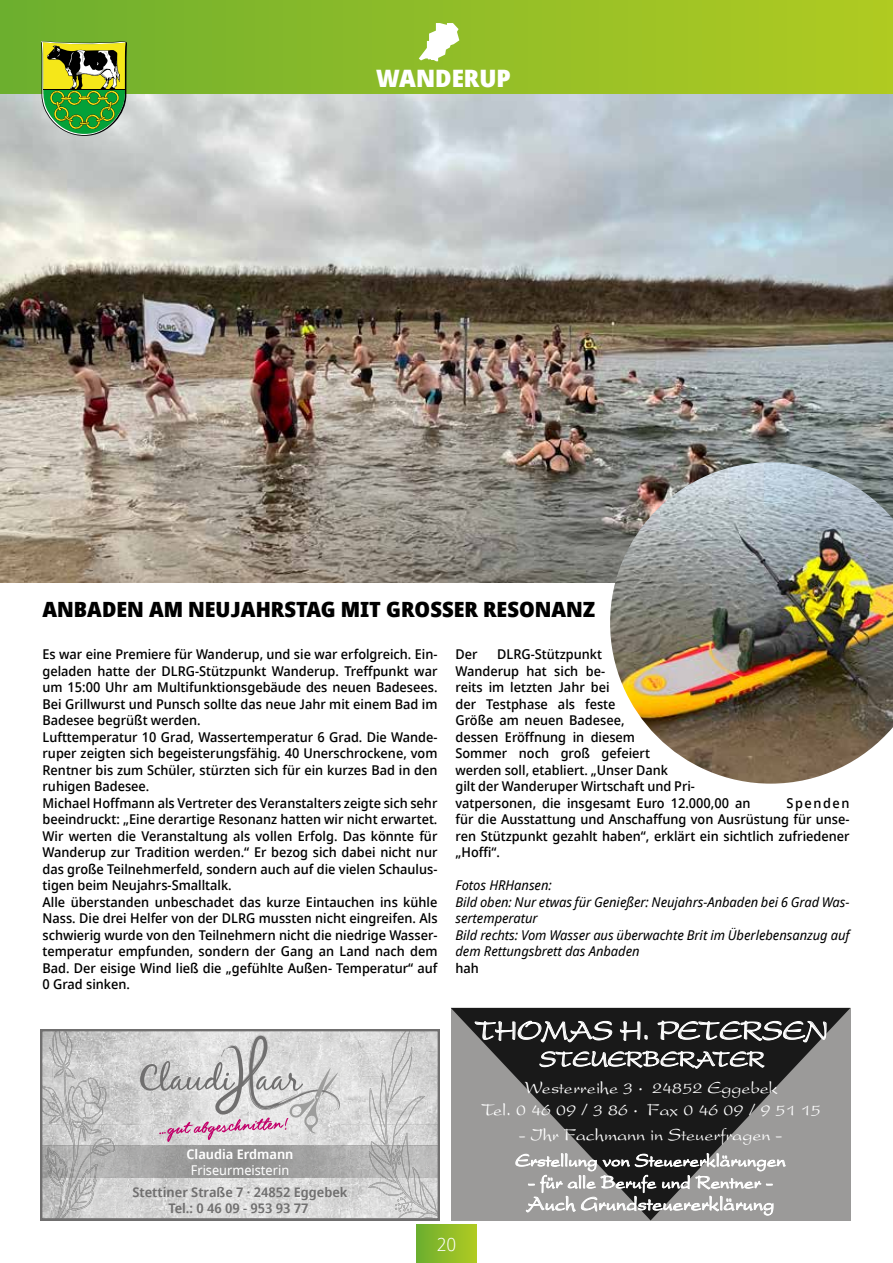
<style>
.page{position:relative;width:893px;height:1263px;background:#fff}
.page>*{position:absolute;margin:0;border:0;box-sizing:border-box;transform-origin:0 0}
.t1{font:27.75px "Present";color:#fff}
.t2{font:900 24px "Avrile Sans";color:#fff}
.t3{font:22.5px "Present";color:#fff}
.t4{font:900 21px "Avrile Sans";color:#000}
.t5{font:20.25px "Present";color:#fff}
.t6{font:18px/21.6px "Present";color:#fff;text-align:center}
.t7{font:300 18px "Avrile Sans";color:#fff}
.t8{font:500 13.5px/16.5px "Avrile Sans";color:#000}
.t9{font:italic 13.5px/16.5px "Avrile Sans";color:#000}
.t10{font:600 13.5px/16.2px "Avrile Sans";color:#706f6f;text-align:center}
.t11{font:13.5px "Avrile Sans";color:#fff}
.t12{font:600 13.5px "Avrile Sans";color:#fff}
</style>
<div class="page">
<div style="left:417px;top:1225px;width:59px;height:38px;background:linear-gradient(to right,#6cae2f,#b0ca22)"></div>
<img style="left:0;top:94px;width:893px;height:489px">
<div style="left:0;top:0;width:893px;height:94px;background:linear-gradient(to right,#6dae2e,#b1cb22)"></div>
<svg style="left:419px;top:23px;width:40px;height:38px"></svg>
<svg style="left:41px;top:41px;width:85px;height:95px;background:#7da244"></svg>
<hr style="left:43px;top:89px;width:82px;height:1px;background:#000">
<img style="left:610px;top:462px;width:283px;height:322px">
<svg style="left:451px;top:1008px;width:399px;height:212px;background:#6b6a6a"></svg>
<svg style="left:475px;top:1008px;width:351px;height:63px;background:#3e3e3e"></svg>
<svg style="left:516px;top:1139px;width:270px;height:76px;background:#878786"></svg>
<svg style="left:40px;top:1029px;width:400px;height:191px;background:#c5c4c5"></svg>
<h2 class="t2" style="left:376px;top:60px;width:136px">WANDERUP</h2>
<h3 class="t4" style="left:43px;top:594px;width:554px">ANBADEN AM NEUJAHRSTAG MIT GROSSER RESONANZ</h3>
<p class="t8" style="left:43px;top:646px;width:396px">Es war eine Premiere für Wanderup, und sie war erfolgreich. Ein&shy;geladen hatte der DLRG-Stützpunkt Wanderup. Treffpunkt war um 15:00 Uhr am Multifunktionsgebäude des neuen Badesees.<br>Bei Grillwurst und Punsch sollte das neue Jahr mit einem Bad im Badesee begrüßt werden.<br>Lufttemperatur 10 Grad, Wassertemperatur 6 Grad. Die Wande&shy;ruper zeigten sich begeisterungsfähig. 40 Unerschrockene, vom Rentner bis zum Schüler, stürzten sich für ein kurzes Bad in den ruhigen Badesee.<br>Michael Hoffmann als Vertreter des Veranstalters zeigte sich sehr beeindruckt: „Eine derartige Resonanz hatten wir nicht erwartet.<br>Wir werten die Veranstaltung als vollen Erfolg. Das könnte für Wanderup zur Tradition werden.“ Er bezog sich dabei nicht nur das große Teilnehmerfeld, sondern auch auf die vielen Schaulus&shy;tigen beim Neujahrs-Smalltalk.<br>Alle überstanden unbeschadet das kurze Eintauchen ins kühle Nass. Die drei Helfer von der DLRG mussten nicht eingreifen. Als schwierig wurde von den Teilnehmern nicht die niedrige Wasser&shy;temperatur empfunden, sondern der Gang an Land nach dem Bad. Der eisige Wind ließ die „gefühlte Außen- Temperatur“ auf 0 Grad sinken.</p>
<p class="t8" style="left:455px;top:646px;width:24px">Der</p>
<p class="t8" style="left:455px;top:646px;width:297px;text-indent:42px">DLRG-Stützpunkt<br>Wanderup hat sich be-<br>reits im letzten Jahr bei<br>der Testphase als feste<br>Größe am neuen Badesee,<br>dessen Eröffnung in diesem<br>Sommer noch groß gefeiert<br>werden soll, etabliert. „Unser Dank<br>gilt der Wanderuper Wirtschaft und Pri&shy;vatpersonen, die insgesamt Euro 12.000,00 an</p>
<p class="t8" style="left:455px;top:795px;width:396px;text-align:justify;text-indent:331px">Spenden für die Ausstattung und Anschaffung von Ausrüstung für unse&shy;ren Stützpunkt gezahlt haben“, erklärt ein sichtlich zufriedener „Hoffi“.</p>
<p class="t9" style="left:455px;top:877px;width:396px">Fotos HRHansen:<br>Bild oben: Nur etwas für Genießer: Neujahrs-Anbaden bei 6 Grad Was&shy;sertemperatur<br>Bild rechts: Vom Wasser aus überwachte Brit im Überlebensanzug auf dem Rettungsbrett das Anbaden</p>
<p class="t8" style="left:455px;top:960px;width:25px">hah</p>
<p class="t12" style="left:187px;top:1144px;width:108px">Claudia Erdmann</p>
<p class="t11" style="left:191px;top:1160px;width:100px">Friseurmeisterin</p>
<p class="t10" style="left:132px;top:1184px;width:217px">Stettiner Straße 7 · 24852 Eggebek<br>Tel.: 0 46 09 - 953 93 77</p>
<h1 class="t1" style="left:475px;top:1015px;width:355px">THOMAS H. PETERSEN</h1>
<h3 class="t3" style="left:540px;top:1046px;width:226px">STEUERBERATER</h3>
<h3 class="t6" style="left:482px;top:1077px;width:341px">Westerreihe 3 24852 Eggebek<br>Tel. 0 46 09 / 3 86 Fax 0 46 09 / 9 51 15</h3>
<h3 class="t6" style="left:519px;top:1124px;width:265px">- Ihr Fachmann in Steuerfragen -</h3>
<h3 class="t7" style="left:437px;top:1232px;width:21px">20</h3>
<h3 class="t5" style="left:526px;top:1192px;width:249px">Auch Grundsteuererklärung</h3>
</div>
